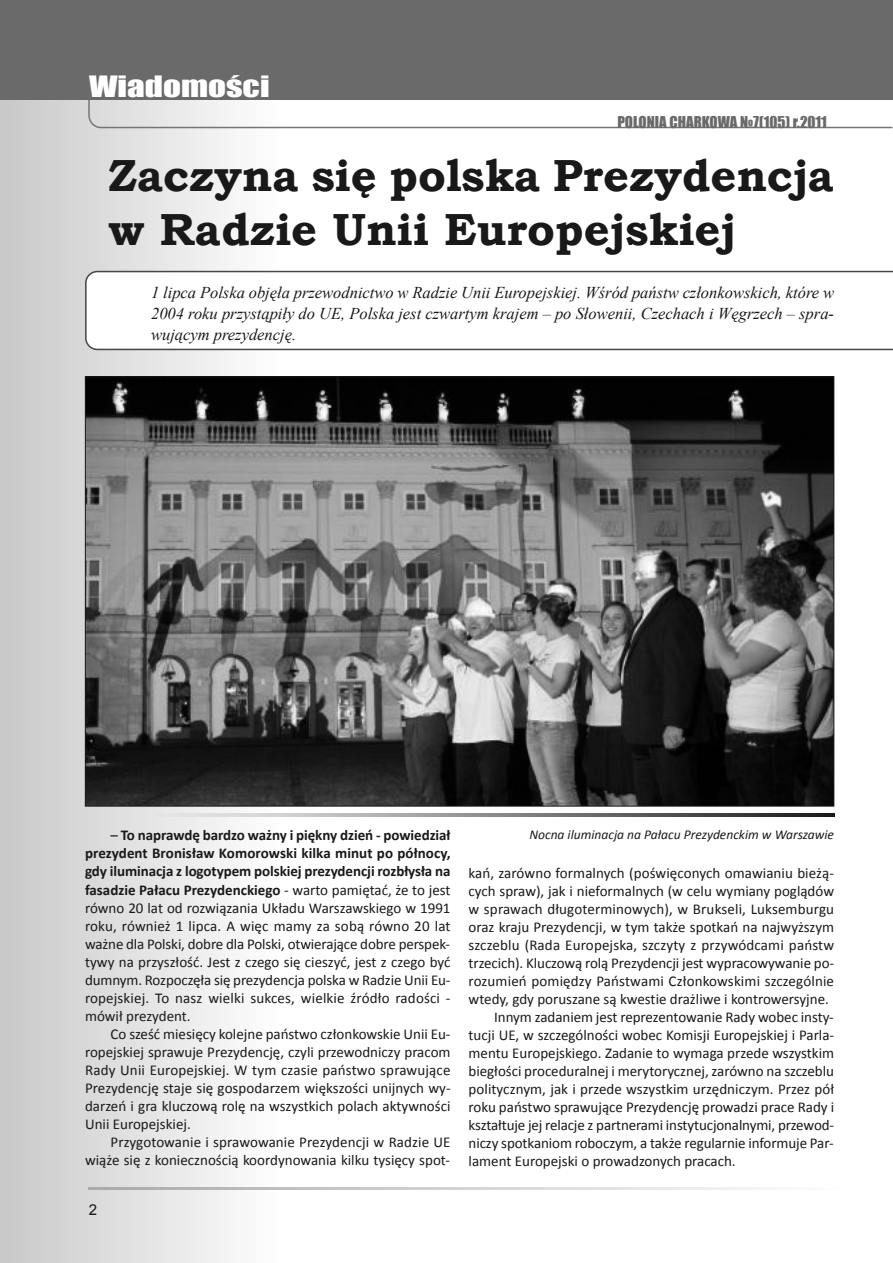
<style>
.page{position:relative;width:893px;height:1263px;background:#fff}
.page>*{position:absolute;margin:0;border:0;box-sizing:border-box;transform-origin:0 0}
.t1{font:700 45px/54px "Bookman Old Style";color:#191919}
.t2{font:27px "Impact";color:#fff;scale:1.3 1}
.t3{font:italic 16.5px/21px "Times New Roman";color:#191919;text-align:justify}
.t4{font:15px/18px "Calibri";color:#191919;text-align:justify}
.t5{font:15px "Impact";color:#6a6a6a}
.t6{font:15px "Arial";color:#191919}
.t7{font:italic 13.5px "Calibri";color:#191919}
.s1{font-weight:700}
</style>
<div class="page">
<div style="left:0;top:37px;width:281px;height:1226px;background:linear-gradient(to right,#c7c7c7,#fcfcfc)"></div>
<svg style="left:88px;top:99px;width:805px;height:30px"></svg>
<div style="left:0;top:0;width:893px;height:99px;background:#6a6a6a"></div>
<img style="left:89px;top:1188px;width:671px;height:1px">
<svg style="left:85px;top:271px;width:808px;height:79px"></svg>
<img style="left:151px;top:813px;width:683px;height:3px">
<img style="left:87px;top:379px;width:745px;height:425px">
<h2 class="t2" style="left:89px;top:70px;width:140px">Wiadomości</h2>
<p class="t5" style="left:617px;top:112px;width:211px">POLONIA CHARKOWA №7(105) r.2011</p>
<h1 class="t1" style="left:109px;top:148px;width:727px">Zaczyna się polska Prezydencja w Radzie Unii Europejskiej</h1>
<p class="t3" style="left:151px;top:282px;width:684px">1 lipca Polska objęła przewodnictwo w Radzie Unii Europejskiej. Wśród państw członkowskich, które w 2004 roku przystąpiły do UE, Polska jest czwartym krajem – po Słowenii, Czechach i Węgrzech – spra&shy;wującym prezydencję.</p>
<p class="t4" style="left:85px;top:828px;width:367px;text-indent:26px">– <span class="s1">To naprawdę bardzo ważny i piękny dzień - powiedział prezydent Bronisław Komorowski kilka minut po północy, gdy iluminacja z logotypem polskiej prezydencji rozbłysła na fasadzie Pałacu Prezydenckiego</span> - warto pamiętać, że to jest równo 20 lat od rozwiązania Układu Warszawskiego w 1991 roku, również 1 lipca. A więc mamy za sobą równo 20 lat ważne dla Polski, dobre dla Polski, otwierające dobre perspek&shy;tywy na przyszłość. Jest z czego się cieszyć, jest z czego być dumnym. Rozpoczęła się prezydencja polska w Radzie Unii Eu&shy;ropejskiej. To nasz wielki sukces, wielkie źródło radości - mówił prezydent.</p>
<p class="t4" style="left:85px;top:1026px;width:367px;text-indent:26px">Co sześć miesięcy kolejne państwo członkowskie Unii Eu&shy;ropejskiej sprawuje Prezydencję, czyli przewodniczy pracom Rady Unii Europejskiej. W tym czasie państwo sprawujące Prezydencję staje się gospodarzem większości unijnych wy&shy;darzeń i gra kluczową rolę na wszystkich polach aktywności Unii Europejskiej.</p>
<p class="t4" style="left:85px;top:1134px;width:367px;text-align:right">Przygotowanie i sprawowanie Prezydencji w Radzie UE wiąże się z koniecznością koordynowania kilku tysięcy spot-</p>
<p class="t6" style="left:89px;top:1202px;width:10px">2</p>
<p class="t7" style="left:529px;top:829px;width:306px">Nocna iluminacja na Pałacu Prezydenckim w Warszawie</p>
<p class="t4" style="left:469px;top:865px;width:367px">kań, zarówno formalnych (poświęconych omawianiu bieżą-</p>
<p class="t4" style="left:469px;top:883px;width:367px">cych spraw), jak i nieformalnych (w celu wymiany poglądów</p>
<p class="t4" style="left:469px;top:901px;width:367px">w sprawach długoterminowych), w Brukseli, Luksemburgu</p>
<p class="t4" style="left:469px;top:919px;width:367px">oraz kraju Prezydencji, w tym także spotkań na najwyższym</p>
<p class="t4" style="left:469px;top:937px;width:367px">szczeblu (Rada Europejska, szczyty z przywódcami państw</p>
<p class="t4" style="left:469px;top:955px;width:367px">trzecich). Kluczową rolą Prezydencji jest wypracowywanie po-</p>
<p class="t4" style="left:469px;top:973px;width:367px">rozumień pomiędzy Państwami Członkowskimi szczególnie</p>
<p class="t4" style="left:469px;top:991px;width:362px">wtedy, gdy poruszane są kwestie drażliwe i kontrowersyjne.</p>
<p class="t4" style="left:494px;top:1009px;width:341px">Innym zadaniem jest reprezentowanie Rady wobec insty-</p>
<p class="t4" style="left:469px;top:1027px;width:367px">tucji UE, w szczególności wobec Komisji Europejskiej i Parla-</p>
<p class="t4" style="left:469px;top:1045px;width:367px">mentu Europejskiego. Zadanie to wymaga przede wszystkim</p>
<p class="t4" style="left:469px;top:1063px;width:367px">biegłości proceduralnej i merytorycznej, zarówno na szczeblu</p>
<p class="t4" style="left:469px;top:1081px;width:367px">politycznym, jak i przede wszystkim urzędniczym. Przez pół</p>
<p class="t4" style="left:469px;top:1099px;width:367px">roku państwo sprawujące Prezydencję prowadzi prace Rady i</p>
<p class="t4" style="left:469px;top:1117px;width:367px">kształtuje jej relacje z partnerami instytucjonalnymi, przewod-</p>
<p class="t4" style="left:469px;top:1135px;width:367px">niczy spotkaniom roboczym, a także regularnie informuje Par-</p>
<p class="t4" style="left:469px;top:1153px;width:269px">lament Europejski o prowadzonych pracach.</p>
</div>
